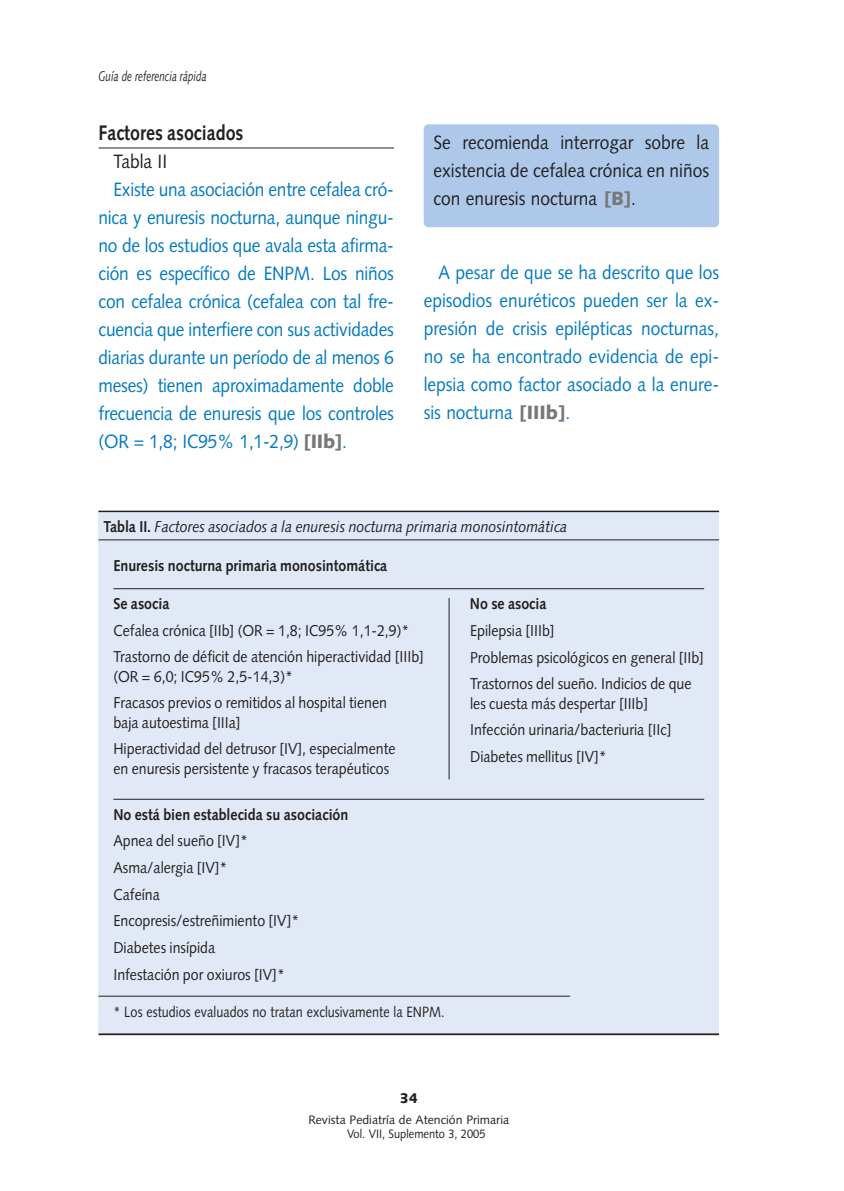
<style>
.page{position:relative;width:844px;height:1191px;background:#fff}
.page>*{position:absolute;margin:0;border:0;box-sizing:border-box;transform-origin:0 0}
.t1{font:700 21px "Syntax";color:#231f20;scale:.85 1}
.t2{font:19.25px/28px "Syntax";letter-spacing:-.01em;color:#0079c1;text-align:justify;scale:.9 1}
.t3{font:19.25px/28px "Syntax";color:#231f20;text-align:justify;scale:.9 1}
.t4{font:15.75px/26.8px "Syntax";color:#231f20;scale:.9 1}
.t5{font:700 15.75px "Syntax";color:#231f20;scale:.9 1}
.t6{font:italic 15.75px "Syntax";color:#231f20;scale:.9 1}
.t7{font:14.88px "Syntax";color:#231f20;scale:.85 1}
.t8{font:italic 14px "Syntax";color:#231f20;scale:.7 1}
.t9{font:900 14px "Syntax";color:#231f20}
.t10{font:12.25px/14px "Syntax";color:#231f20}
.s1{font-weight:900;color:#77787b}
.s2{font-weight:700;font-style:normal}
</style>
<div class="page">
<hr style="left:98px;top:147px;width:296px;height:1px;background:#231f20">
<div style="left:423px;top:124px;width:296px;height:103px;background:#aec8e9;border-radius:5px"></div>
<div style="left:98px;top:511px;width:621px;height:523px;background:#e1e9f6"></div>
<hr style="left:98px;top:511px;width:621px;height:1px;background:#231f20">
<hr style="left:98px;top:539px;width:621px;height:1px;background:#231f20">
<hr style="left:113px;top:588px;width:591px;height:1px;background:#231f20">
<hr style="left:113px;top:799px;width:591px;height:1px;background:#231f20">
<hr style="left:98px;top:995px;width:472px;height:1px;background:#231f20">
<hr style="left:98px;top:1033px;width:621px;height:2px;background:#231f20">
<hr style="left:448px;top:598px;width:1px;height:181px;background:#231f20">
<p class="t8" style="left:98px;top:70px;width:156px">Guía de referencia rápida</p>
<h1 class="t1" style="left:98px;top:124px;width:172px">Factores asociados</h1>
<p class="t3" style="left:113px;top:149px;width:61px">Tabla II</p>
<p class="t2" style="left:98px;top:177px;width:329px;text-indent:15px">Existe una asociación entre cefalea cró&shy;nica y enuresis nocturna, aunque ningu&shy;no de los estudios que avala esta afirma&shy;ción es específico de ENPM. Los niños con cefalea crónica (cefalea con tal fre&shy;cuencia que interfiere con sus actividades diarias durante un período de al menos 6 meses) tienen aproximadamente doble frecuencia de enuresis que los controles (OR = 1,8; IC95% 1,1-2,9) <span class="s1">[IIb]</span>.</p>
<p class="t3" style="left:433px;top:130px;width:307px">Se recomienda interrogar sobre la existencia de cefalea crónica en niños con enuresis nocturna <span class="s1">[B]</span>.</p>
<p class="t2" style="left:423px;top:260px;width:329px;text-indent:15px">A pesar de que se ha descrito que los episodios enuréticos pueden ser la ex&shy;presión de crisis epilépticas nocturnas, no se ha encontrado evidencia de epi&shy;lepsia como factor asociado a la enure&shy;sis nocturna <span class="s1">[IIIb]</span>.</p>
<p class="t6" style="left:103px;top:520px;width:517px"><span class="s2">Tabla II.</span> Factores asociados a la enuresis nocturna primaria monosintomática</p>
<p class="t5" style="left:113px;top:558px;width:306px">Enuresis nocturna primaria monosintomática</p>
<p class="t5" style="left:113px;top:597px;width:64px">Se asocia</p>
<p class="t5" style="left:469px;top:597px;width:87px">No se asocia</p>
<p class="t4" style="left:113px;top:618px;width:346px">Cefalea crónica [IIb] (OR = 1,8; IC95% 1,1-2,9)*<br>Trastorno de déficit de atención hiperactividad [IIIb]</p>
<p class="t4" style="left:113px;top:664px;width:305px">(OR = 6,0; IC95% 2,5-14,3)*<br>Fracasos previos o remitidos al hospital tienen</p>
<p class="t4" style="left:113px;top:710px;width:315px">baja autoestima [IIIa]<br>Hiperactividad del detrusor [IV], especialmente</p>
<p class="t4" style="left:113px;top:756px;width:308px">en enuresis persistente y fracasos terapéuticos</p>
<p class="t5" style="left:113px;top:807px;width:262px">No está bien establecida su asociación</p>
<p class="t4" style="left:113px;top:829px;width:208px">Apnea del sueño [IV]*<br>Asma/alergia [IV]*<br>Cafeína<br>Encopresis/estreñimiento [IV]*<br>Diabetes insípida<br>Infestación por oxiuros [IV]*</p>
<p class="t7" style="left:113px;top:1005px;width:391px">* Los estudios evaluados no tratan exclusivamente la ENPM.</p>
<p class="t4" style="left:470px;top:619px;width:261px">Epilepsia [IIIb]<br>Problemas psicológicos en general [IIb]<br>Trastornos del sueño. Indicios de que</p>
<p class="t4" style="left:470px;top:691px;width:225px">les cuesta más despertar [IIIb]<br>Infección urinaria/bacteriuria [IIc]<br>Diabetes mellitus [IV]*</p>
<p class="t9" style="left:399px;top:1092px;width:20px">34</p>
<p class="t10" style="left:347px;top:1113px;width:164px;text-indent:-39px">Revista Pediatría de Atención Primaria<br>Vol. VII, Suplemento 3, 2005</p>
</div>
